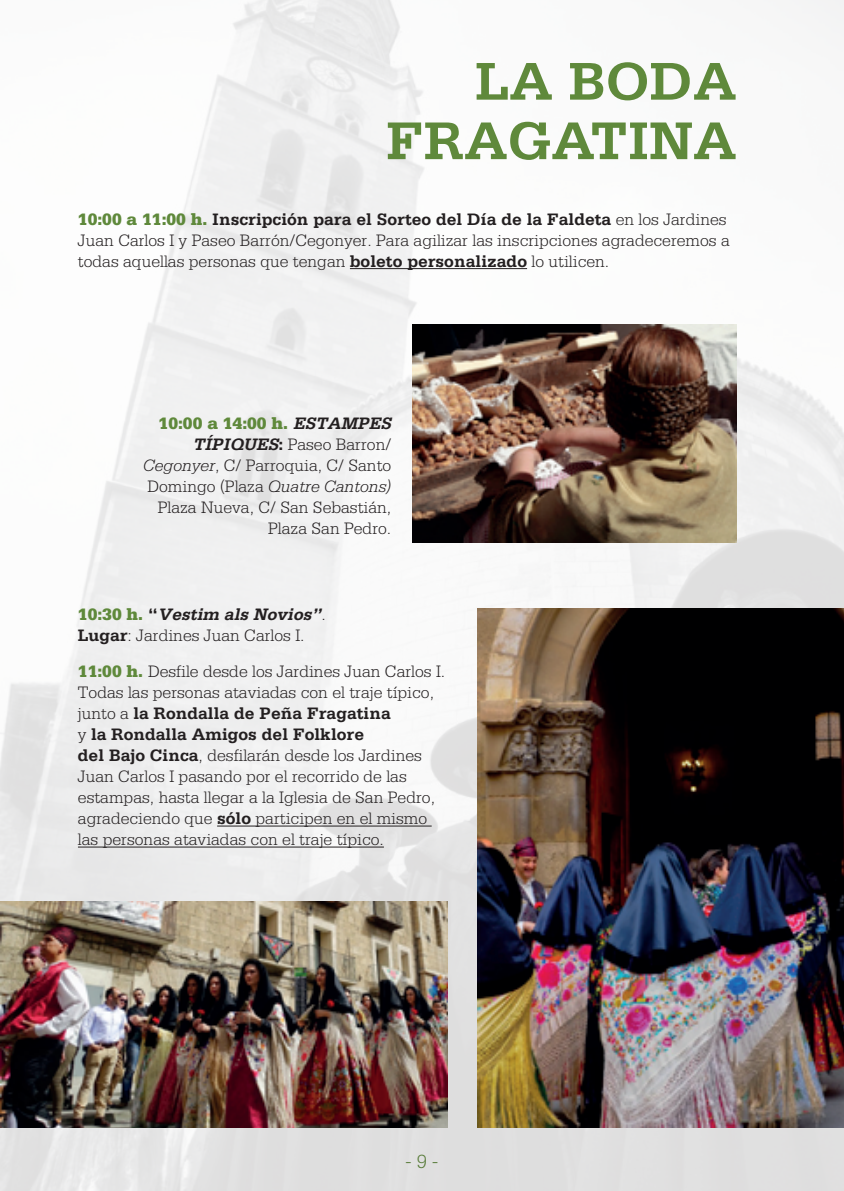
<style>
.page{position:relative;width:844px;height:1191px;background:#fff}
.page>*{position:absolute;margin:0;border:0;box-sizing:border-box;transform-origin:0 0}
.t1{font:700 56px/59.5px "Serifa Std";color:#5f893b;text-align:right}
.t2{font:300 20.12px "Serifa Std";color:#5f893b}
.t3{font:300 17.5px/21px "Serifa Std";color:#231f20}
.s1{font-weight:900;color:#5f893b}
.s2{font-weight:700}
.s3{font-weight:700;font-style:italic}
.s4{font-style:italic}
</style>
<div class="page">
<img style="left:0;top:0;width:843px;height:1191px">
<hr style="left:350px;top:268px;width:177px;height:1px;background:#231f20">
<img style="left:413px;top:324px;width:323px;height:218px">
<img style="left:0;top:901px;width:447px;height:227px">
<img style="left:477px;top:609px;width:366px;height:518px">
<hr style="left:217px;top:825px;width:214px;height:1px;background:#231f20">
<hr style="left:78px;top:846px;width:306px;height:1px;background:#231f20">
<h1 class="t1" style="left:386px;top:51px;width:352px">LA BODA<br>FRAGATINA</h1>
<p class="t3" style="left:78px;top:209px;width:653px"><span class="s1">10:00 a 11:00 h.</span> <span class="s2">Inscripción para el Sorteo del Día de la Faldeta</span> en los Jardines<br>Juan Carlos I y Paseo Barrón/Cegonyer. Para agilizar las inscripciones agradeceremos a todas aquellas personas que tengan <span class="s2">boleto personalizado</span> lo utilicen.</p>
<p class="t3" style="left:143px;top:413px;width:254px;text-align:right"><span class="s1">10:00 a 14:00 h.</span> <span class="s3">ESTAMPES<br>TÍPIQUES</span><span class="s2">:</span> Paseo Barron/<br><span class="s4">Cegonyer</span>, C/ Parroquia, C/ Santo<br>Domingo (Plaza <span class="s4">Quatre Cantons)<br></span>Plaza Nueva, C/ San Sebastián,<br>Plaza San Pedro.</p>
<p class="t3" style="left:78px;top:604px;width:249px"><span class="s1">1 0 : 3 0 h .</span> <span class="s2">“</span> <span class="s3">Vestim als Novios”</span>.<br><span class="s2">Lugar</span>: Jardines Juan Carlos I.</p>
<p class="t3" style="left:78px;top:661px;width:369px"><span class="s1">11:00 h.</span> Desfile desde los Jardines Juan Carlos I.<br>Todas las personas ataviadas con el traje típico, junto a <span class="s2">la Rondalla de Peña Fragatina<br></span>y <span class="s2">la Rondalla Amigos del Folklore<br>del Bajo Cinca</span>, desfilarán desde los Jardines Juan Carlos I pasando por el recorrido de las estampas, hasta llegar a la Iglesia de San Pedro, agradeciendo que <span class="s2">sólo</span> participen en el mismo las personas ataviadas con el traje típico.</p>
<p class="t2" style="left:405px;top:1150px;width:35px">- 9 -</p>
</div>
